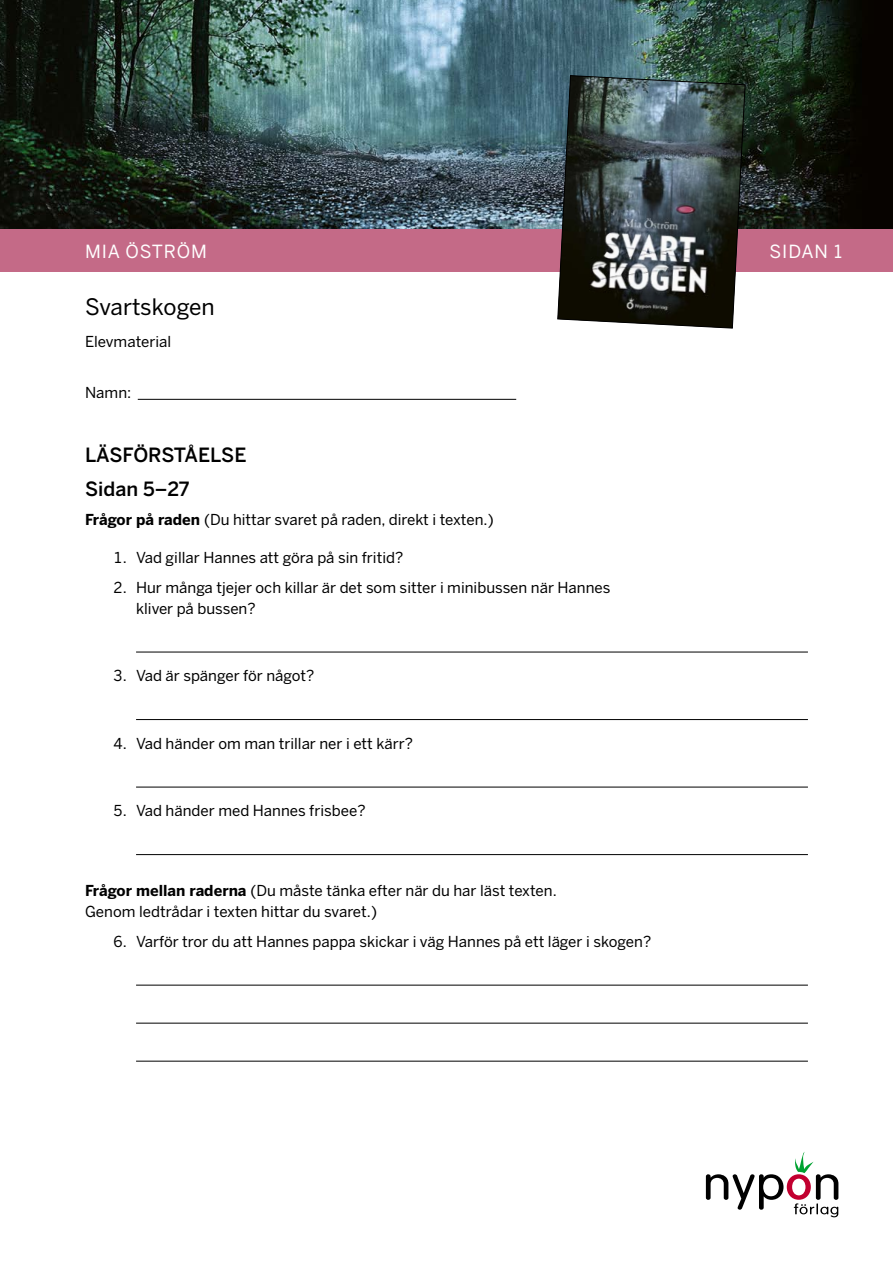
<style>
.page{position:relative;width:893px;height:1263px;background:#fff}
.page>*{position:absolute;margin:0;border:0;box-sizing:border-box;transform-origin:0 0}
.t1{font:22.5px "Benton Sans";letter-spacing:-.005em;color:#000}
.t2{font:500 19.5px/33.8px "Benton Sans";color:#000}
.t3{font:18px "Benton Sans";letter-spacing:.05em;color:#fff}
.t4{font:15px/21px "Benton Sans";color:#000}
.s1{font-weight:700}
</style>
<div class="page">
<img style="left:0;top:0;width:893px;height:230px">
<div style="left:0;top:230px;width:893px;height:42px;background:#c46a87"></div>
<svg style="left:557px;top:75px;width:189px;height:254px"></svg>
<svg style="left:706px;top:1152px;width:132px;height:65px"></svg>
<hr style="left:138px;top:399px;width:378px;height:1px;background:#000">
<hr style="left:136px;top:652px;width:672px;height:1px;background:#000">
<hr style="left:136px;top:719px;width:672px;height:1px;background:#000">
<hr style="left:136px;top:787px;width:672px;height:1px;background:#000">
<hr style="left:136px;top:854px;width:672px;height:1px;background:#000">
<hr style="left:136px;top:985px;width:672px;height:1px;background:#000">
<hr style="left:136px;top:1023px;width:672px;height:1px;background:#000">
<hr style="left:136px;top:1061px;width:672px;height:1px;background:#000">
<p class="t3" style="left:85px;top:241px;width:123px">MIA ÖSTRÖM</p>
<h1 class="t1" style="left:85px;top:294px;width:131px">Svartskogen</h1>
<p class="t4" style="left:85px;top:331px;width:88px">Elevmaterial</p>
<p class="t4" style="left:85px;top:382px;width:48px">Namn:</p>
<h2 class="t2" style="left:85px;top:438px;width:163px">LÄSFÖRSTÅELSE<br>Sidan 5–27</h2>
<p class="t4" style="left:85px;top:509px;width:410px"><span class="s1">Frågor på raden</span> (Du hittar svaret på raden, direkt i texten.)</p>
<p class="t4" style="left:113px;top:547px;width:292px">1. Vad gillar Hannes att göra på sin fritid?</p>
<p class="t4" style="left:136px;top:577px;width:476px;text-indent:-23px">2. Hur många tjejer och killar är det som sitter i minibussen när Hannes kliver på bussen?</p>
<p class="t4" style="left:113px;top:665px;width:203px">3. Vad är spänger för något?</p>
<p class="t4" style="left:113px;top:733px;width:301px">4. Vad händer om man trillar ner i ett kärr?</p>
<p class="t4" style="left:113px;top:800px;width:254px">5. Vad händer med Hannes frisbee?</p>
<p class="t4" style="left:85px;top:880px;width:473px"><span class="s1">Frågor mellan raderna</span> (Du måste tänka efter när du har läst texten.<br>Genom ledtrådar i texten hittar du svaret.)</p>
<p class="t4" style="left:113px;top:931px;width:540px">6. Varför tror du att Hannes pappa skickar i väg Hannes på ett läger i skogen?</p>
<p class="t3" style="left:769px;top:241px;width:74px">SIDAN 1</p>
</div>
